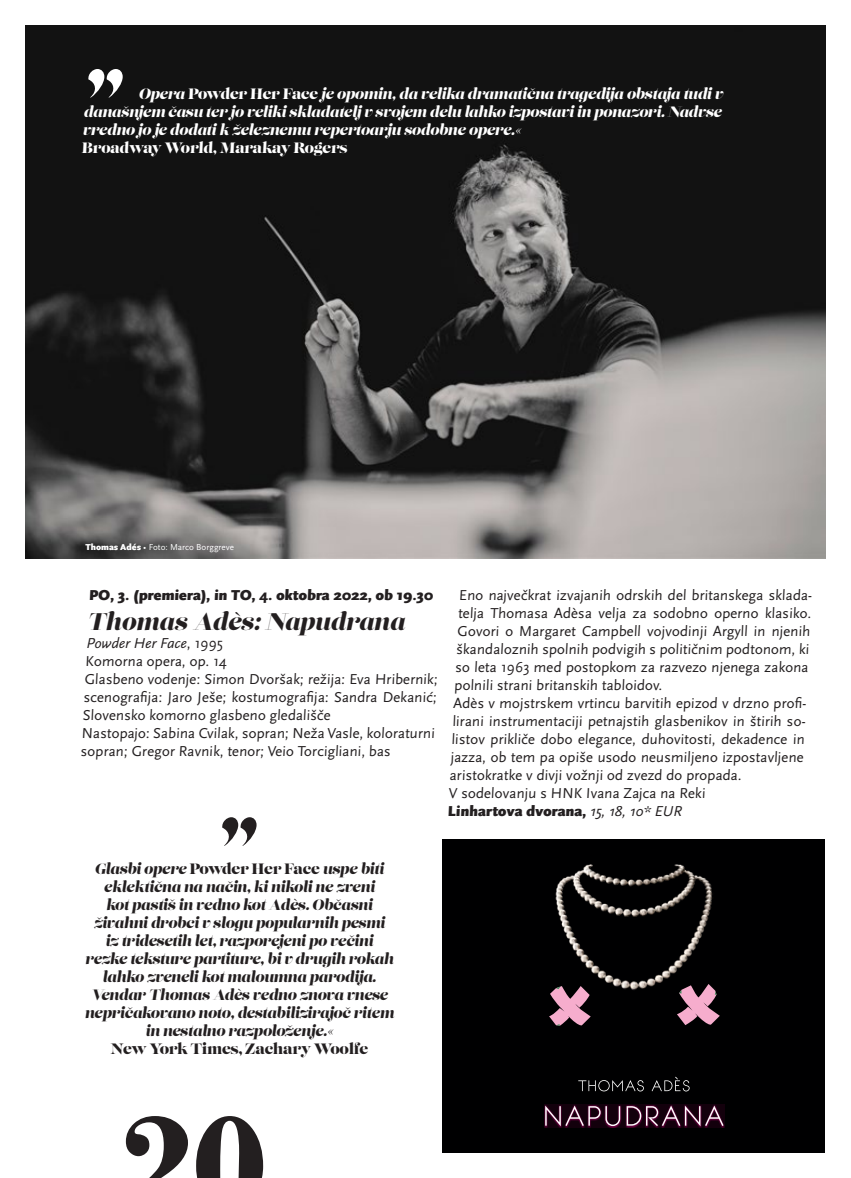
<style>
.page{position:relative;width:851px;height:1178px;background:#fff}
.page>*{position:absolute;margin:0;border:0;box-sizing:border-box;transform-origin:0 0}
.t1{font:700 150.3px "Bodoni";color:#231f20}
.t2{font:italic 82.5px "Lust";color:#fff}
.t3{font:italic 24px "Lust";color:#231f20}
.t4{font:15px "Scala Sans Pro";color:#231f20}
.t5{font:italic 15px/18px "Lust";letter-spacing:-.02em;color:#231f20;text-align:center}
.t6{font:italic 15px/18px "Lust";letter-spacing:-.02em;color:#fff;text-align:justify}
.t7{font:900 15px "Scala Sans Pro";color:#231f20}
.t8{font:15px "Lust";color:#fff}
.t9{font:15px "Lust";letter-spacing:-.02em;color:#231f20}
.t10{font:italic 15px "Scala Sans Pro";color:#231f20}
.t11{font:9px "Scala Sans Pro";color:#fff}
.s1{font-style:normal}
.s2{font-weight:900}
.s3{font-weight:400;font-style:italic}
</style>
<div class="page">
<img style="left:26px;top:26px;width:799px;height:533px">
<svg style="left:222px;top:817px;width:34px;height:29px"></svg>
<div style="left:442px;top:839px;width:383px;height:313px;background:#000001"></div>
<img style="left:555px;top:864px;width:158px;height:126px">
<div style="left:544px;top:1104px;width:180px;height:23px;background:#ec008c;opacity:.68"></div>
<svg style="left:545px;top:1105px;width:75px;height:21px;background:#4a2e3f"></svg>
<svg style="left:626px;top:1105px;width:97px;height:21px;background:#4d3042"></svg>
<svg style="left:578px;top:1080px;width:65px;height:11px"></svg>
<svg style="left:651px;top:1076px;width:38px;height:15px"></svg>
<svg style="left:549px;top:986px;width:41px;height:40px"></svg>
<svg style="left:676px;top:984px;width:43px;height:41px"></svg>
<h2 class="t2" style="left:78px;top:51px;width:40px">”</h2>
<p class="t6" style="left:83px;top:86px;width:641px;text-indent:56px">Opera <span class="s1">Powder Her Face</span> je opomin, da velika dramatična tragedija obstaja tudi v današnjem času ter jo veliki skladatelj v svojem delu lahko izpostavi in ponazori. Nadvse vredno jo je dodati k železnemu repertoarju sodobne opere.«</p>
<p class="t8" style="left:82px;top:139px;width:268px">Broadway World, Marakay Rogers</p>
<p class="t11" style="left:85px;top:542px;width:150px"><span class="s2">Thomas Adés</span> • Foto: Marco Borggreve</p>
<p class="t7" style="left:89px;top:586px;width:347px">PO, 3. (premiera), in TO, 4. oktobra 2022, ob 19.30</p>
<h3 class="t3" style="left:87px;top:607px;width:319px">Thomas Adès: Napudrana</h3>
<p class="t10" style="left:86px;top:634px;width:139px">Powder Her Face<span class="s1">, 1995</span></p>
<p class="t4" style="left:85px;top:652px;width:143px">Komorna opera, op. 14</p>
<p class="t4" style="left:84px;top:670px;width:355px">Glasbeno vodenje: Simon Dvoršak; režija: Eva Hribernik;</p>
<p class="t4" style="left:83px;top:688px;width:355px">scenografija: Jaro Ješe; kostumografija: Sandra Dekanić;</p>
<p class="t4" style="left:82px;top:706px;width:250px">Slovensko komorno glasbeno gledališče</p>
<p class="t4" style="left:81px;top:724px;width:355px">Nastopajo: Sabina Cvilak, sopran; Neža Vasle, koloraturni</p>
<p class="t4" style="left:81px;top:742px;width:312px">sopran; Gregor Ravnik, tenor; Veio Torcigliani, bas</p>
<p class="t4" style="left:459px;top:586px;width:355px">Eno največkrat izvajanih odrskih del britanskega sklada-</p>
<p class="t4" style="left:458px;top:604px;width:355px">telja Thomasa Adèsa velja za sodobno operno klasiko.</p>
<p class="t4" style="left:457px;top:622px;width:355px">Govori o Margaret Campbell vojvodinji Argyll in njenih</p>
<p class="t4" style="left:456px;top:640px;width:355px">škandaloznih spolnih podvigih s političnim podtonom, ki</p>
<p class="t4" style="left:455px;top:658px;width:355px">so leta 1963 med postopkom za razvezo njenega zakona</p>
<p class="t4" style="left:454px;top:676px;width:210px">polnili strani britanskih tabloidov.</p>
<p class="t4" style="left:453px;top:694px;width:355px">Adès v mojstrskem vrtincu barvitih epizod v drzno profi-</p>
<p class="t4" style="left:452px;top:712px;width:355px">lirani instrumentaciji petnajstih glasbenikov in štirih so-</p>
<p class="t4" style="left:451px;top:730px;width:355px">listov prikliče dobo elegance, duhovitosti, dekadence in</p>
<p class="t4" style="left:450px;top:748px;width:355px">jazza, ob tem pa opiše usodo neusmiljeno izpostavljene</p>
<p class="t4" style="left:449px;top:766px;width:294px">aristokratke v divji vožnji od zvezd do propada.</p>
<p class="t4" style="left:448px;top:784px;width:259px">V sodelovanju s HNK Ivana Zajca na Reki</p>
<p class="t7" style="left:447px;top:802px;width:236px">Linhartova dvorana, <span class="s3">15, 18, 10* EUR</span></p>
<p class="t5" style="left:85px;top:861px;width:311px">Glasbi opere <span class="s1">Powder Her Face</span> uspe biti eklektična na način, ki nikoli ne zveni<br>kot pastiš in vedno kot Adès. Občasni živahni drobci v slogu popularnih pesmi<br>iz tridesetih let, razporejeni po večini rezke teksture partiture, bi v drugih rokah lahko zveneli kot maloumna parodija.<br>Vendar Thomas Adès vedno znova vnese nepričakovano noto, destabilizirajoč ritem in nestalno razpoloženje.«</p>
<p class="t9" style="left:111px;top:1040px;width:259px">New York Times, Zachary Woolfe</p>
<h1 class="t1" style="left:119px;top:1076px;width:149px">20</h1>
</div>
